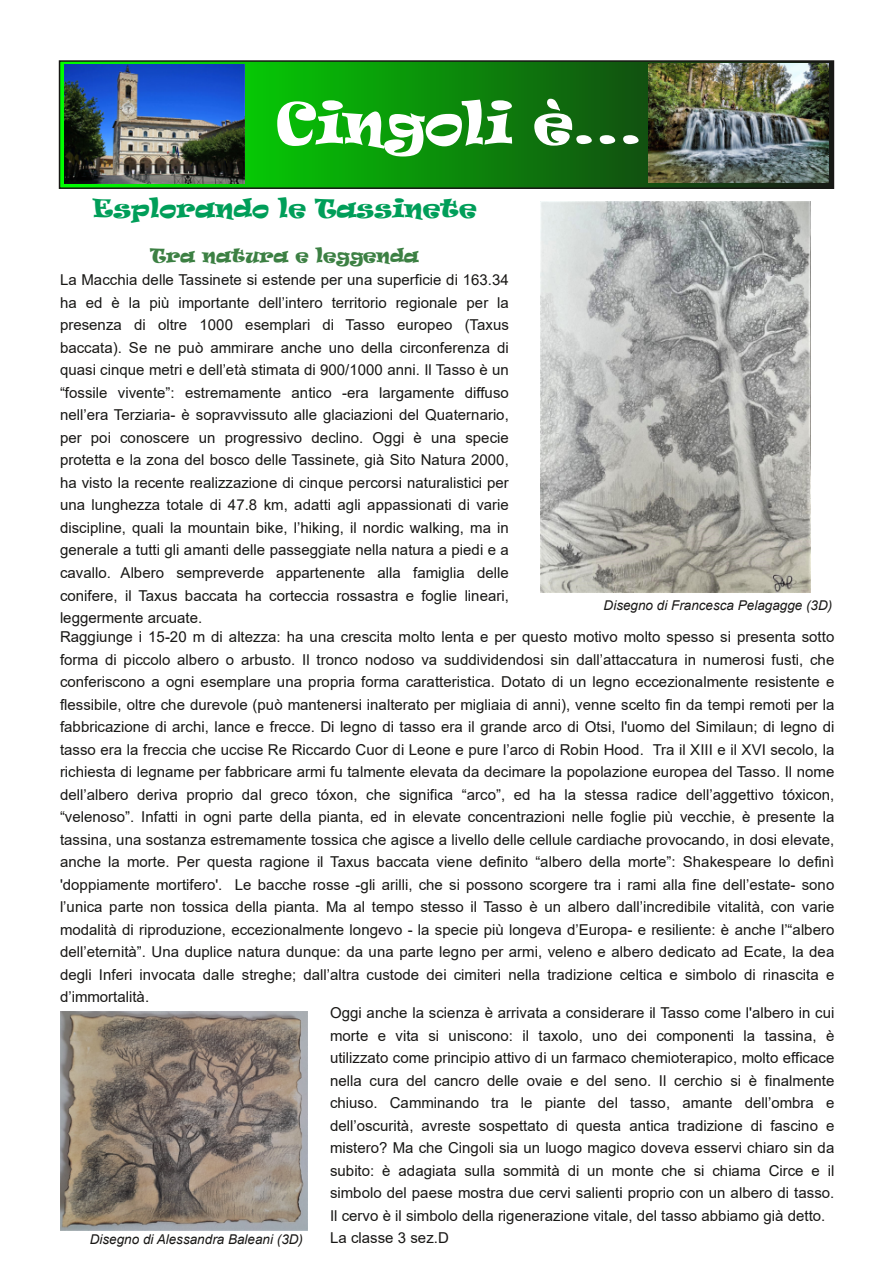
<style>
.page{position:relative;width:893px;height:1263px;background:#fff}
.page>*{position:absolute;margin:0;border:0;box-sizing:border-box;transform-origin:0 0}
.t1{font:54px "Ravie";color:#fff}
.t2{font:24px "Ravie";color:#009e59}
.t3{font:18px "Ravie";color:#3c8043}
.t4{font:15px/22.5px "Arial";letter-spacing:.005em;color:#181715;text-align:justify}
.t5{font:italic 13.5px "Arial";color:#181715}
</style>
<div class="page">
<div style="left:60px;top:61px;width:773px;height:127px;background:linear-gradient(to right,#00fe01,#181915)"></div>
<div style="left:59px;top:60px;width:775px;height:129px;border:2px solid #181715"></div>
<img style="left:648px;top:63px;width:180px;height:120px">
<img style="left:64px;top:64px;width:180px;height:120px">
<img style="left:540px;top:201px;width:270px;height:391px">
<img style="left:60px;top:1011px;width:248px;height:219px">
<h1 class="t1" style="left:276px;top:100px;width:368px">Cingoli è...</h1>
<h2 class="t2" style="left:93px;top:197px;width:385px">Esplorando le Tassinete</h2>
<p class="t3" style="left:150px;top:247px;width:270px">Tra natura e leggenda</p>
<p class="t4" style="left:60px;top:269px;width:450px">La Macchia delle Tassinete si estende per una superficie di 163.34 ha ed è la più importante dell’intero territorio regionale per la presenza di oltre 1000 esemplari di Tasso europeo (Taxus baccata). Se ne può ammirare anche uno della circonferenza di quasi cinque metri e dell’età stimata di 900/1000 anni. Il Tasso è un “fossile vivente”: estremamente antico -era largamente diffuso nell’era Terziaria- è sopravvissuto alle glaciazioni del Quaternario, per poi conoscere un progressivo declino. Oggi è una specie protetta e la zona del bosco delle Tassinete, già Sito Natura 2000, ha visto la recente realizzazione di cinque percorsi naturalistici per una lunghezza totale di 47.8 km, adatti agli appassionati di varie discipline, quali la mountain bike, l’hiking, il nordic walking, ma in generale a tutti gli amanti delle passeggiate nella natura a piedi e a cavallo. Albero sempreverde appartenente alla famiglia delle conifere, il Taxus baccata ha corteccia rossastra e foglie lineari, leggermente arcuate.</p>
<p class="t5" style="left:604px;top:598px;width:230px">Disegno di Francesca Pelagagge (3D)</p>
<p class="t4" style="left:60px;top:626px;width:776px">Raggiunge i 15-20 m di altezza: ha una crescita molto lenta e per questo motivo molto spesso si presenta sotto forma di piccolo albero o arbusto. Il tronco nodoso va suddividendosi sin dall’attaccatura in numerosi fusti, che conferiscono a ogni esemplare una propria forma caratteristica. Dotato di un legno eccezionalmente resistente e flessibile, oltre che durevole (può mantenersi inalterato per migliaia di anni), venne scelto fin da tempi remoti per la fabbricazione di archi, lance e frecce. Di legno di tasso era il grande arco di Otsi, l'uomo del Similaun; di legno di tasso era la freccia che uccise Re Riccardo Cuor di Leone e pure l’arco di Robin Hood. Tra il XIII e il XVI secolo, la richiesta di legname per fabbricare armi fu talmente elevata da decimare la popolazione europea del Tasso. Il nome dell’albero deriva proprio dal greco tóxon, che significa “arco”, ed ha la stessa radice dell’aggettivo tóxicon, “velenoso”. Infatti in ogni parte della pianta, ed in elevate concentrazioni nelle foglie più vecchie, è presente la tassina, una sostanza estremamente tossica che agisce a livello delle cellule cardiache provocando, in dosi elevate, anche la morte. Per questa ragione il Taxus baccata viene definito “albero della morte”: Shakespeare lo definì 'doppiamente mortifero'. Le bacche rosse -gli arilli, che si possono scorgere tra i rami alla fine dell’estate- sono l’unica parte non tossica della pianta. Ma al tempo stesso il Tasso è un albero dall’incredibile vitalità, con varie modalità di riproduzione, eccezionalmente longevo - la specie più longeva d’Europa- e resiliente: è anche l’“albero dell’eternità”. Una duplice natura dunque: da una parte legno per armi, veleno e albero dedicato ad Ecate, la dea degli Inferi invocata dalle streghe; dall’altra custode dei cimiteri nella tradizione celtica e simbolo di rinascita e d’immortalità.</p>
<p class="t4" style="left:330px;top:1002px;width:506px">Oggi anche la scienza è arrivata a considerare il Tasso come l'albero in cui morte e vita si uniscono: il taxolo, uno dei componenti la tassina, è utilizzato come principio attivo di un farmaco chemioterapico, molto efficace nella cura del cancro delle ovaie e del seno. Il cerchio si è finalmente chiuso. Camminando tra le piante del tasso, amante dell’ombra e dell’oscurità, avreste sospettato di questa antica tradizione di fascino e mistero? Ma che Cingoli sia un luogo magico doveva esservi chiaro sin da subito: è adagiata sulla sommità di un monte che si chiama Circe e il simbolo del paese mostra due cervi salienti proprio con un albero di tasso.<br>Il cervo è il simbolo della rigenerazione vitale, del tasso abbiamo già detto.</p>
<p class="t5" style="left:90px;top:1232px;width:215px">Disegno di Alessandra Baleani (3D)</p>
<p class="t4" style="left:330px;top:1227px;width:120px">La classe 3 sez.D</p>
</div>
